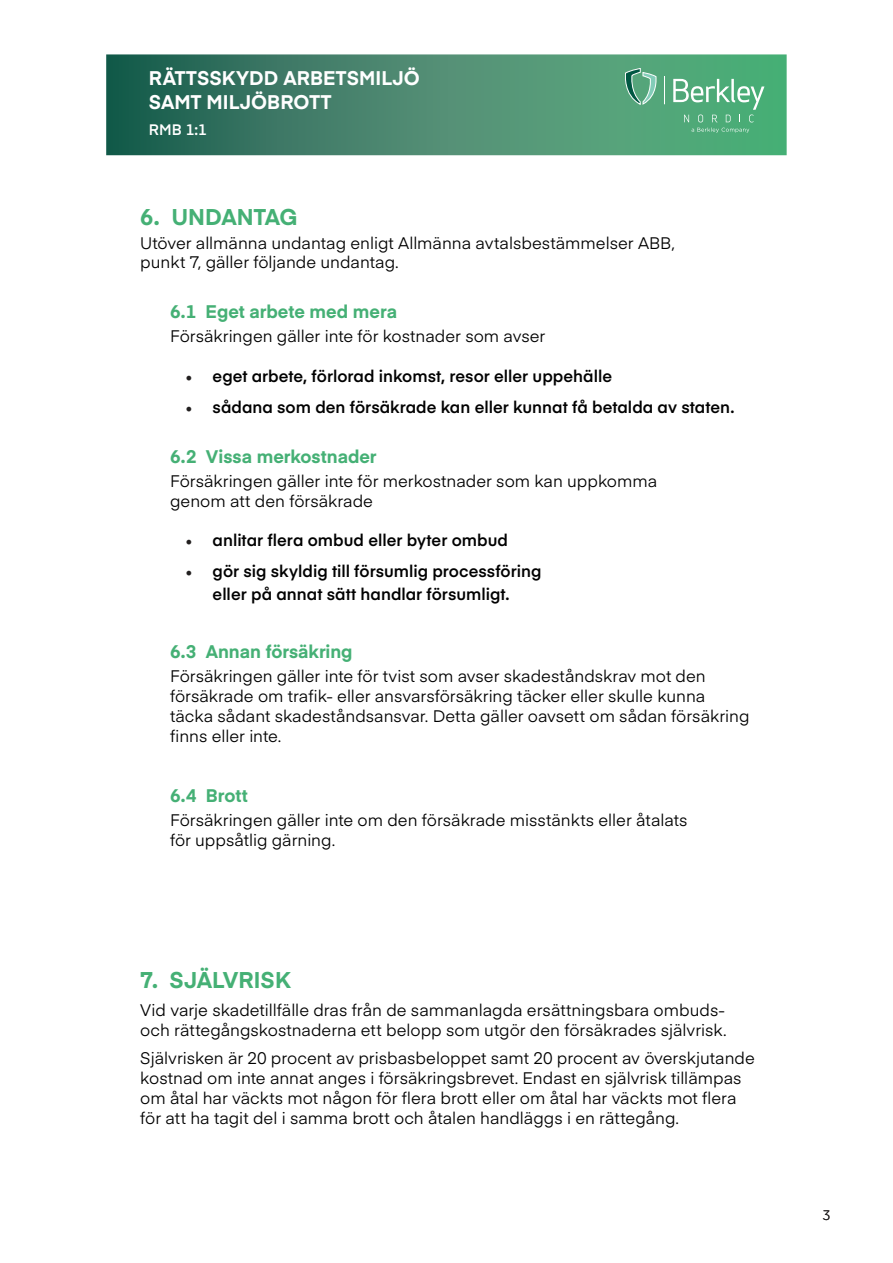
<style>
.page{position:relative;width:893px;height:1263px;background:#fff}
.page>*{position:absolute;margin:0;border:0;box-sizing:border-box;transform-origin:0 0}
.t1{font:700 22.5px "Eina 01";letter-spacing:.005em;color:#45b075}
.t2{font:700 19.5px/24px "Eina 01";letter-spacing:.005em;color:#fff}
.t3{font:700 18px "Eina 01";color:#45b075}
.t4{font:16.5px/19.8px "Eina 01";color:#000}
.t5{font:600 16.5px/22.5px "Eina 03";color:#000;text-align:center}
.t6{font:600 15px "Eina 03";color:#fff}
.t7{font:15px "Volte Rounded";color:#221f1f}
.s1{font-family:"Minion Pro";font-weight:400;font-size:18px;color:#221f1f}
</style>
<div class="page">
<img style="left:106px;top:54px;width:681px;height:101px">
<svg style="left:625px;top:68px;width:31px;height:37px"></svg>
<svg style="left:664px;top:77px;width:1px;height:27px"></svg>
<svg style="left:673px;top:79px;width:91px;height:54px;background:#69b88d"></svg>
<p class="t2" style="left:149px;top:66px;width:273px">RÄTTSSKYDD ARBETSMILJÖ<br>SAMT MILJÖBROTT</p>
<p class="t6" style="left:149px;top:122px;width:59px">RMB 1:1</p>
<h1 class="t1" style="left:140px;top:202px;width:159px">6. UNDANTAG</h1>
<p class="t4" style="left:140px;top:233px;width:536px">Utöver allmänna undantag enligt Allmänna avtalsbestämmelser ABB, punkt 7, gäller följande undantag.</p>
<p class="t3" style="left:170px;top:301px;width:229px">6.1 Eget arbete med mera</p>
<p class="t4" style="left:170px;top:327px;width:377px">Försäkringen gäller inte för kostnader som avser</p>
<p class="t5" style="left:186px;top:366px;width:428px"><span class="s1">•</span> eget arbete, förlorad inkomst, resor eller uppehälle</p>
<p class="t5" style="left:186px;top:397px;width:550px"><span class="s1">•</span> sådana som den försäkrade kan eller kunnat få betalda av staten.</p>
<p class="t3" style="left:170px;top:445px;width:208px">6.2 Vissa merkostnader</p>
<p class="t4" style="left:170px;top:472px;width:489px">Försäkringen gäller inte för merkostnader som kan uppkomma genom att den försäkrade</p>
<p class="t5" style="left:186px;top:530px;width:324px"><span class="s1">•</span> anlitar flera ombud eller byter ombud</p>
<p class="t5" style="left:186px;top:561px;width:357px"><span class="s1">•</span> gör sig skyldig till försumlig processföring eller på annat sätt handlar försumligt.</p>
<p class="t3" style="left:170px;top:640px;width:184px">6.3 Annan försäkring</p>
<p class="t4" style="left:170px;top:667px;width:581px">Försäkringen gäller inte för tvist som avser skadeståndskrav mot den försäkrade om trafik- eller ansvarsförsäkring täcker eller skulle kunna täcka sådant skadeståndsansvar. Detta gäller oavsett om sådan försäkring finns eller inte.</p>
<p class="t3" style="left:170px;top:784px;width:79px">6.4 Brott</p>
<p class="t4" style="left:170px;top:810px;width:519px">Försäkringen gäller inte om den försäkrade misstänkts eller åtalats för uppsåtlig gärning.</p>
<h1 class="t1" style="left:140px;top:965px;width:152px">7. SJÄLVRISK</h1>
<p class="t4" style="left:140px;top:1001px;width:588px">Vid varje skadetillfälle dras från de sammanlagda ersättningsbara ombuds&shy;och rättegångskostnaderna ett belopp som utgör den försäkrades självrisk.</p>
<p class="t4" style="left:140px;top:1049px;width:616px">Självrisken är 20 procent av prisbasbeloppet samt 20 procent av överskjutande kostnad om inte annat anges i försäkringsbrevet. Endast en självrisk tillämpas om åtal har väckts mot någon för flera brott eller om åtal har väckts mot flera för att ha tagit del i samma brott och åtalen handläggs i en rättegång.</p>
<p class="t7" style="left:823px;top:1206px;width:9px">3</p>
</div>
